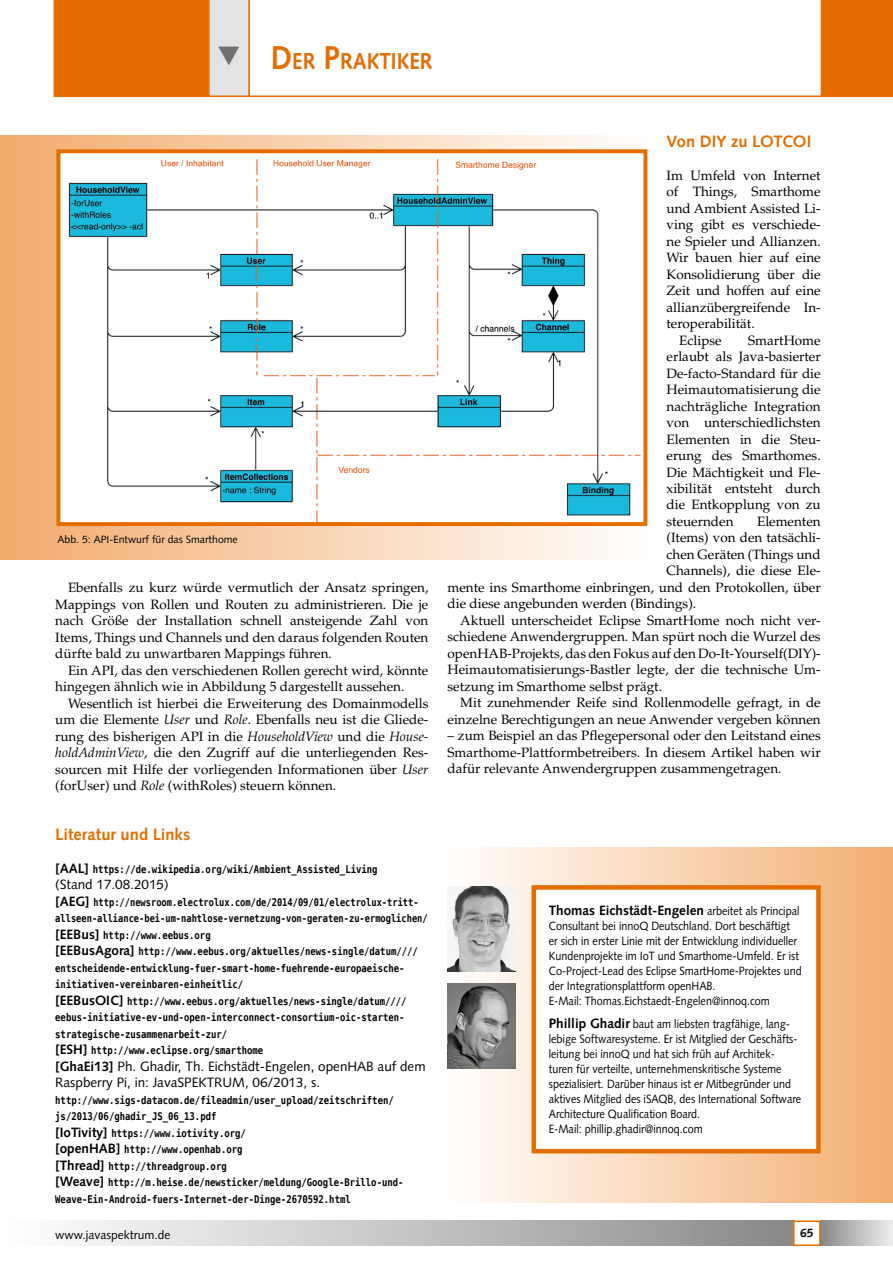
<style>
.page{position:relative;width:893px;height:1263px;background:#fff}
.page>*{position:absolute;margin:0;border:0;box-sizing:border-box;transform-origin:0 0}
.t1{font:700 23.1px "Syntax";color:#e56d00;scale:.9 1}
.t2{font:700 16.5px "Syntax";color:#e56d00}
.t3{font:13.5px/16.5px "Palatino";color:#000;text-align:justify}
.t4{font:13.5px/16.5px "Syntax";color:#000}
.t5{font:700 13.5px "Syntax";color:#000}
.t6{font:12px/15px "Syntax";color:#000;scale:.9 1}
.t7{font:12px "Syntax";color:#000}
.t8{font:700 12px "Syntax";color:#000}
.t9{font:700 10.5px/16.5px "Bitstream Vera Sans Mono";color:#000;scale:.81 1}
.t10{font:700 10.5px/16.5px "Bitstream Vera Sans Mono";color:#000;scale:.85 1}
.t11{font:10.5px "Syntax";color:#000}
.s1{font-size:33px}
.s2{font-style:italic}
.s3{font-family:"Syntax";font-size:13.5px}
.s4{font-weight:700}
.s5{font-weight:400;font-size:12px}
.s6{font-weight:700;font-size:13.5px}
</style>
<div class="page">
<div style="left:0;top:1220px;width:793px;height:26px;background:linear-gradient(to right,#fff,#898a8a)"></div>
<svg style="left:0;top:1220px;width:1px;height:26px"></svg>
<div style="left:821px;top:1220px;width:72px;height:26px;background:linear-gradient(to right,#898a8a,#ededee)"></div>
<div style="left:793px;top:1220px;width:28px;height:26px;border:2px solid #e56d00"></div>
<svg style="left:250px;top:0;width:571px;height:97px"></svg>
<div style="left:821px;top:0;width:72px;height:97px;background:#e56d00"></div>
<div style="left:0;top:135px;width:647px;height:424px;background:linear-gradient(to right,#f2ac6e,#fffefd)"></div>
<img style="left:64px;top:154px;width:578px;height:367px">
<div style="left:56px;top:149px;width:591px;height:377px;border:4px solid #e56d00"></div>
<div style="left:448px;top:847px;width:445px;height:355px;background:linear-gradient(to right,#fffefc,#f3ad70)"></div>
<div style="left:534px;top:887px;width:284px;height:264px;background:#fff"></div>
<div style="left:531px;top:885px;width:290px;height:268px;border:4px solid #e56d00"></div>
<img style="left:448px;top:886px;width:68px;height:85px">
<img style="left:448px;top:983px;width:68px;height:85px">
<svg style="left:54px;top:0;width:196px;height:97px;background:#e4842d"></svg>
<h1 class="t1" style="left:271px;top:48px;width:181px"><span class="s1">D</span>ER <span class="s1">P</span>RAKTIKER</h1>
<p class="t11" style="left:58px;top:533px;width:182px">Abb. 5: API-Entwurf für das Smarthome</p>
<p class="t3" style="left:55px;top:579px;width:375px;text-indent:13px">Ebenfalls zu kurz würde vermutlich der Ansatz springen, Mappings von Rollen und Routen zu administrieren. Die je nach Größe der Installation schnell ansteigende Zahl von Items, Things und Channels und den daraus folgenden Routen dürfte bald zu unwartbaren Mappings führen.</p>
<p class="t3" style="left:55px;top:662px;width:375px;text-indent:13px">Ein API, das den verschiedenen Rollen gerecht wird, könnte hingegen ähnlich wie in Abbildung 5 dargestellt aussehen.</p>
<p class="t3" style="left:55px;top:695px;width:375px;text-indent:13px">Wesentlich ist hierbei die Erweiterung des Domainmodells um die Elemente <span class="s2">User</span> und <span class="s2">Role</span>. Ebenfalls neu ist die Gliede&shy;rung des bisherigen API in die <span class="s2">HouseholdView</span> und die <span class="s2">House&shy;holdAdminView</span>, die den Zugriff auf die unterliegenden Res&shy;sourcen mit Hilfe der vorliegenden Informationen über <span class="s2">User </span>(forUser) und <span class="s2">Role</span> (withRoles) steuern können.</p>
<p class="t2" style="left:55px;top:824px;width:137px">Literatur und Links</p>
<p class="t10" style="left:55px;top:861px;width:381px"><span class="s3">[AAL]</span> https://de.wikipedia.org/wiki/Ambient_Assisted_Living</p>
<p class="t4" style="left:55px;top:876px;width:115px">(Stand 17.08.2015)</p>
<p class="t9" style="left:55px;top:894px;width:461px"><span class="s3">[AEG]</span> http://newsroom.electrolux.com/de/2014/09/01/electrolux-tritt&shy;allseen-alliance-bei-um-nahtlose-vernetzung-von-geraten-zu-ermoglichen/ <span class="s3">[EEBus]</span> http://www.eebus.org<br><span class="s3">[EEBusAgora]</span> http://www.eebus.org/aktuelles/news-single/datum//// entscheidende-entwicklung-fuer-smart-home-fuehrende-europaeische&shy;initiativen-vereinbaren-einheitlic/<br><span class="s3">[EEBusOIC]</span> http://www.eebus.org/aktuelles/news-single/datum//// eebus-initiative-ev-und-open-interconnect-consortium-oic-starten&shy;strategische-zusammenarbeit-zur/<br><span class="s3">[ESH]</span> http://www.eclipse.org/smarthome</p>
<p class="t4" style="left:55px;top:1058px;width:372px"><span class="s4">[GhaEi13]</span> Ph. Ghadir, Th. Eichstädt-Engelen, openHAB auf dem<br>Raspberry Pi, in: JavaSPEKTRUM, 06/2013, s.</p>
<p class="t10" style="left:55px;top:1092px;width:411px">http://www.sigs-datacom.de/fileadmin/user_upload/zeitschriften/ js/2013/06/ghadir_JS_06_13.pdf<br><span class="s3">[IoTivity]</span> https://www.iotivity.org/<br><span class="s3">[openHAB]</span> http://www.openhab.org<br><span class="s3">[Thread]</span> http://threadgroup.org<br><span class="s3">[Weave]</span> http://m.heise.de/newsticker/meldung/Google-Brillo-und-Weave-Ein-Android-fuers-Internet-der-Dinge-2670592.html</p>
<p class="t2" style="left:666px;top:131px;width:146px">Von DIY zu LOTCOI</p>
<p class="t3" style="left:666px;top:167px;width:156px">Im Umfeld von Internet</p>
<p class="t3" style="left:666px;top:183px;width:156px">of Things, Smarthome</p>
<p class="t3" style="left:666px;top:200px;width:156px">und Ambient Assisted Li-</p>
<p class="t3" style="left:666px;top:216px;width:156px">ving gibt es verschiede-</p>
<p class="t3" style="left:666px;top:233px;width:156px">ne Spieler und Allianzen.</p>
<p class="t3" style="left:666px;top:249px;width:156px">Wir bauen hier auf eine</p>
<p class="t3" style="left:666px;top:266px;width:156px">Konsolidierung über die</p>
<p class="t3" style="left:666px;top:282px;width:156px">Zeit und hoffen auf eine</p>
<p class="t3" style="left:666px;top:299px;width:156px">allianzübergreifende In-</p>
<p class="t3" style="left:666px;top:315px;width:90px">teroperabilität.</p>
<p class="t3" style="left:679px;top:332px;width:44px">Eclipse</p>
<p class="t3" style="left:666px;top:332px;width:156px;text-indent:82px">SmartHome erlaubt als Java-basierter De-facto-Standard für die Heimautomatisierung die nachträgliche Integration von unterschiedlichsten Elementen in die Steu&shy;erung des Smarthomes.<br>Die Mächtigkeit und Fle&shy;xibilität entsteht durch die Entkopplung von zu steuernden</p>
<p class="t3" style="left:757px;top:513px;width:65px">Elementen</p>
<p class="t3" style="left:666px;top:530px;width:156px">(Items) von den tatsächli-</p>
<p class="t3" style="left:666px;top:546px;width:156px">chen Geräten (Things und</p>
<p class="t3" style="left:666px;top:563px;width:156px">Channels), die diese Ele-</p>
<p class="t3" style="left:448px;top:579px;width:375px">mente ins Smarthome einbringen, und den Protokollen, über</p>
<p class="t3" style="left:448px;top:596px;width:250px">die diese angebunden werden (Bindings).</p>
<p class="t3" style="left:460px;top:612px;width:362px">Aktuell unterscheidet Eclipse SmartHome noch nicht ver-</p>
<p class="t3" style="left:448px;top:629px;width:375px">schiedene Anwendergruppen. Man spürt noch die Wurzel des</p>
<p class="t3" style="left:448px;top:645px;width:375px">openHAB-Projekts, das den Fokus auf den Do-It-Yourself(DIY)-</p>
<p class="t3" style="left:448px;top:662px;width:375px">Heimautomatisierungs-Bastler legte, der die technische Um-</p>
<p class="t3" style="left:448px;top:678px;width:216px">setzung im Smarthome selbst prägt.</p>
<p class="t3" style="left:460px;top:695px;width:362px">Mit zunehmender Reife sind Rollenmodelle gefragt, in de</p>
<p class="t3" style="left:448px;top:711px;width:375px">einzelne Berechtigungen an neue Anwender vergeben können</p>
<p class="t3" style="left:448px;top:728px;width:375px">– zum Beispiel an das Pflegepersonal oder den Leitstand eines Smarthome-Plattformbetreibers. In diesem Artikel haben wir dafür relevante Anwendergruppen zusammengetragen.</p>
<p class="t5" style="left:549px;top:903px;width:252px">Thomas Eichstädt-Engelen <span class="s5">arbeitet als Principal</span></p>
<p class="t6" style="left:549px;top:919px;width:283px">Consultant bei innoQ Deutschland. Dort beschäftigt er sich in erster Linie mit der Entwicklung individueller Kundenprojekte im IoT und Smarthome-Umfeld. Er ist Co-Project-Lead des Eclipse SmartHome-Projektes und der Integrationsplattform openHAB.<br>E-Mail: Thomas.Eichstaedt-Engelen@innoq.com</p>
<p class="t6" style="left:549px;top:1017px;width:282px"><span class="s6">Phillip Ghadir</span> baut am liebsten tragfähige, lang&shy;lebige Softwaresysteme. Er ist Mitglied der Geschäfts&shy;leitung bei innoQ und hat sich früh auf Architek&shy;turen für verteilte, unternehmenskritische Systeme spezialisiert. Darüber hinaus ist er Mitbegründer und aktives Mitglied des iSAQB, des International Software Architecture Qualification Board.<br>E-Mail: phillip.ghadir@innoq.com</p>
<p class="t7" style="left:55px;top:1227px;width:117px">www.javaspektrum.de</p>
<p class="t8" style="left:800px;top:1226px;width:15px">65</p>
</div>
